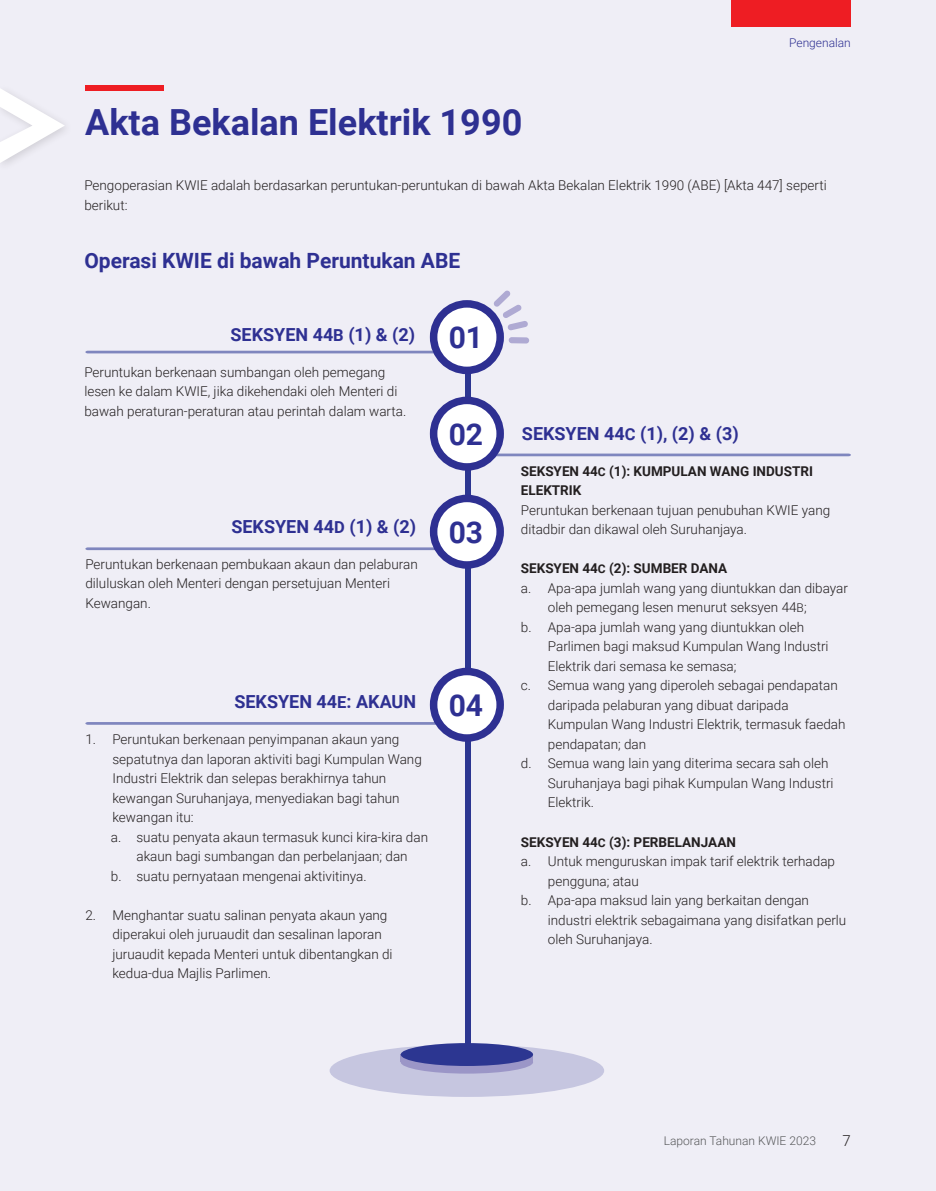
<style>
.page{position:relative;width:936px;height:1191px;background:#fff}
.page>*{position:absolute;margin:0;border:0;box-sizing:border-box;transform-origin:0 0}
.t1{font:700 36px "Roboto";color:#2e3092}
.t2{font:700 30px "Roboto";color:#2e3092}
.t3{font:700 21px "Roboto";color:#2e3092}
.t4{font:700 18px "Roboto";color:#2e3092}
.t5{font:300 15px "Roboto";color:#231f20}
.t6{font:300 13.5px/19.5px "Roboto";color:#231f20}
.t7{font:700 13.5px/19.5px "Roboto";color:#231f20}
.t8{font:300 12px "Roboto";color:#57585a}
.t9{font:300 12px "Roboto";color:#2e3092}
.s1{font-size:16.5px}
.s2{font-size:12px}
</style>
<div class="page">
<div style="left:0;top:0;width:935px;height:1191px;background:#efeef6"></div>
<div style="left:329px;top:1044px;width:275px;height:53px;background:#c6c6e0;border-radius:50%"></div>
<div style="left:400px;top:1050px;width:133px;height:23px;background:#9b96c7;border-radius:50%"></div>
<svg style="left:400px;top:1056px;width:133px;height:6px"></svg>
<div style="left:400px;top:1043px;width:133px;height:23px;background:#2c3691;border-radius:50%"></div>
<div style="left:465px;top:366px;width:5px;height:681px;background:#2c3691"></div>
<svg style="left:85px;top:351px;width:348px;height:2px"></svg>
<svg style="left:492px;top:453px;width:358px;height:3px"></svg>
<svg style="left:85px;top:547px;width:350px;height:3px"></svg>
<svg style="left:85px;top:722px;width:355px;height:3px"></svg>
<div style="left:433px;top:304px;width:67px;height:66px;background:#fff;border-radius:50%"></div>
<div style="left:430px;top:300px;width:74px;height:74px;border:8px solid #2e3092;border-radius:50%"></div>
<div style="left:433px;top:400px;width:67px;height:67px;background:#fff;border-radius:50%"></div>
<div style="left:430px;top:396px;width:74px;height:75px;border:8px solid #2e3092;border-radius:50%"></div>
<div style="left:433px;top:498px;width:67px;height:67px;background:#fff;border-radius:50%"></div>
<div style="left:430px;top:494px;width:74px;height:75px;border:8px solid #2e3092;border-radius:50%"></div>
<div style="left:433px;top:671px;width:67px;height:67px;background:#fff;border-radius:50%"></div>
<div style="left:430px;top:667px;width:74px;height:75px;border:8px solid #2e3092;border-radius:50%"></div>
<svg style="left:493px;top:290px;width:35px;height:40px"></svg>
<div style="left:508px;top:337px;width:21px;height:6px;background:#afaad3;border-radius:3px"></div>
<svg style="left:0;top:89px;width:65px;height:74px"></svg>
<div style="left:85px;top:85px;width:78px;height:5px;background:#ee1d23"></div>
<div style="left:730px;top:0;width:120px;height:27px;background:#ee1d23"></div>
<p class="t1" style="left:85px;top:97px;width:439px">Akta Bekalan Elektrik 1990</p>
<p class="t9" style="left:789px;top:34px;width:63px">Pengenalan</p>
<p class="t6" style="left:84px;top:175px;width:743px">Pengoperasian KWIE adalah berdasarkan peruntukan-peruntukan di bawah Akta Bekalan Elektrik 1990 (ABE) [Akta 447] seperti berikut:</p>
<p class="t3" style="left:84px;top:246px;width:377px">Operasi KWIE di bawah Peruntukan ABE</p>
<p class="t4" style="left:230px;top:321px;width:186px">SEKSYEN 44<span class="s1">B</span> (1) &amp; (2)</p>
<p class="t6" style="left:84px;top:361px;width:323px">Peruntukan berkenaan sumbangan oleh pemegang lesen ke dalam KWIE, jika dikehendaki oleh Menteri di bawah peraturan-peraturan atau perintah dalam warta.</p>
<p class="t4" style="left:231px;top:514px;width:186px">SEKSYEN 44<span class="s1">D</span> (1) &amp; (2)</p>
<p class="t6" style="left:85px;top:553px;width:334px">Peruntukan berkenaan pembukaan akaun dan pelaburan diluluskan oleh Menteri dengan persetujuan Menteri<br>Kewangan.</p>
<p class="t2" style="left:448px;top:317px;width:36px">01</p>
<p class="t2" style="left:448px;top:413px;width:36px">02</p>
<p class="t2" style="left:448px;top:511px;width:36px">03</p>
<p class="t4" style="left:234px;top:689px;width:183px">SEKSYEN 44<span class="s1">E</span>: AKAUN</p>
<p class="t6" style="left:112px;top:729px;width:311px;text-indent:-27px">1. Peruntukan berkenaan penyimpanan akaun yang sepatutnya dan laporan aktiviti bagi Kumpulan Wang Industri Elektrik dan selepas berakhirnya tahun kewangan Suruhanjaya, menyediakan bagi tahun kewangan itu:</p>
<p class="t6" style="left:111px;top:826px;width:318px;text-align:center">a. suatu penyata akaun termasuk kunci kira-kira dan akaun bagi sumbangan dan perbelanjaan; dan</p>
<p class="t6" style="left:111px;top:865px;width:257px">b. suatu pernyataan mengenai aktivitinya.</p>
<p class="t6" style="left:112px;top:904px;width:282px;text-indent:-27px">2. Menghantar suatu salinan penyata akaun yang diperakui oleh juruaudit dan sesalinan laporan juruaudit kepada Menteri untuk dibentangkan di kedua-dua Majlis Parlimen.</p>
<p class="t2" style="left:448px;top:684px;width:36px">04</p>
<p class="t4" style="left:522px;top:421px;width:218px">SEKSYEN 44<span class="s1">C</span> (1), (2) &amp; (3)</p>
<p class="t7" style="left:521px;top:461px;width:294px">SEKSYEN 44<span class="s2">C</span> (1): KUMPULAN WANG INDUSTRI<br>ELEKTRIK</p>
<p class="t6" style="left:521px;top:500px;width:311px">Peruntukan berkenaan tujuan penubuhan KWIE yang ditadbir dan dikawal oleh Suruhanjaya.</p>
<p class="t7" style="left:521px;top:558px;width:208px">SEKSYEN 44<span class="s2">C</span> (2): SUMBER DANA</p>
<p class="t6" style="left:548px;top:578px;width:301px;text-indent:-27px">a. Apa-apa jumlah wang yang diuntukkan dan dibayar oleh pemegang lesen menurut seksyen 44<span class="s2">B</span>;</p>
<p class="t6" style="left:548px;top:617px;width:282px;text-indent:-27px">b. Apa-apa jumlah wang yang diuntukkan oleh<br>Parlimen bagi maksud Kumpulan Wang Industri<br>Elektrik dari semasa ke semasa;</p>
<p class="t6" style="left:548px;top:675px;width:299px;text-indent:-27px">c. Semua wang yang diperoleh sebagai pendapatan daripada pelaburan yang dibuat daripada Kumpulan Wang Industri Elektrik, termasuk faedah pendapatan; dan</p>
<p class="t6" style="left:548px;top:753px;width:287px;text-indent:-27px">d. Semua wang lain yang diterima secara sah oleh<br>Suruhanjaya bagi pihak Kumpulan Wang Industri<br>Elektrik.</p>
<p class="t7" style="left:521px;top:831px;width:216px">SEKSYEN 44<span class="s2">C</span> (3): PERBELANJAAN</p>
<p class="t6" style="left:548px;top:851px;width:289px;text-indent:-27px">a. Untuk menguruskan impak tarif elektrik terhadap pengguna; atau</p>
<p class="t6" style="left:548px;top:890px;width:300px;text-indent:-27px">b. Apa-apa maksud lain yang berkaitan dengan industri elektrik sebagaimana yang disifatkan perlu oleh Suruhanjaya.</p>
<p class="t8" style="left:663px;top:1132px;width:154px">Laporan Tahunan KWIE 2023</p>
<p class="t5" style="left:842px;top:1129px;width:10px">7</p>
</div>
